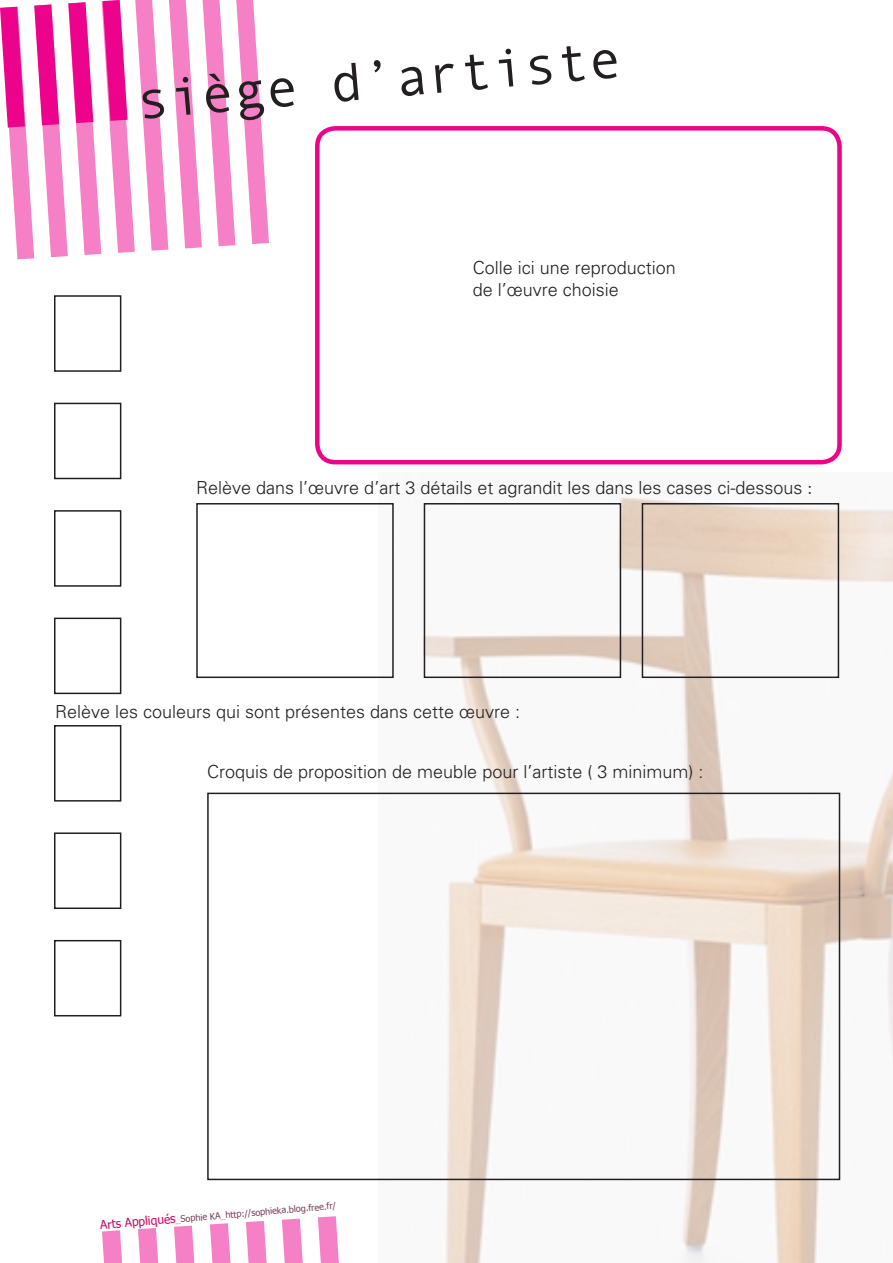
<style>
.page{position:relative;width:893px;height:1263px;background:#fff}
.page>*{position:absolute;margin:0;border:0;box-sizing:border-box;transform-origin:0 0}
.t1{font:54px "Andale Mono";color:#231f20}
.t2{font:300 18px "Univers";color:#231f20}
.t3{font:9px "Tahoma";color:#773e58}
.s1{font-family:"Times";font-weight:400}
.s2{font-size:12px;color:#d10365}
.s3{color:#e27f97}
</style>
<div class="page">
<svg style="left:0;top:0;width:269px;height:260px"></svg>
<svg style="left:102px;top:1216px;width:237px;height:47px"></svg>
<img style="left:379px;top:497px;width:514px;height:766px">
<div style="left:315px;top:126px;width:527px;height:338px;border:4px solid #ed028c;border-radius:18px"></div>
<div style="left:196px;top:503px;width:198px;height:175px;border:2px solid #231f20"></div>
<div style="left:424px;top:503px;width:197px;height:175px;border:2px solid #231f20"></div>
<div style="left:642px;top:503px;width:197px;height:175px;border:2px solid #231f20"></div>
<div style="left:54px;top:940px;width:67px;height:76px;border:2px solid #231f20"></div>
<div style="left:54px;top:832px;width:67px;height:77px;border:2px solid #231f20"></div>
<div style="left:54px;top:725px;width:67px;height:76px;border:2px solid #231f20"></div>
<div style="left:54px;top:618px;width:67px;height:76px;border:2px solid #231f20"></div>
<div style="left:54px;top:510px;width:67px;height:77px;border:2px solid #231f20"></div>
<div style="left:54px;top:403px;width:67px;height:76px;border:2px solid #231f20"></div>
<div style="left:54px;top:295px;width:67px;height:77px;border:2px solid #231f20"></div>
<div style="left:207px;top:793px;width:633px;height:387px;border:2px solid #231f20"></div>
<h1 class="t1" style="left:134px;top:66px;width:487px;rotate:-5deg">siège d’artiste</h1>
<p class="t2" style="left:473px;top:257px;width:205px">Colle ici une reproduction</p>
<p class="t2" style="left:473px;top:278px;width:148px">de l’œuvre choisie</p>
<p class="t2" style="left:196px;top:476px;width:618px">Relève dans l’œuvre d’art 3 détails et agrandit les dans les cases ci-dessous <span class="s1">:</span></p>
<p class="t2" style="left:55px;top:700px;width:467px">Relève les couleurs qui sont présentes dans cette œuvre :</p>
<p class="t2" style="left:207px;top:761px;width:498px">Croquis de proposition de meuble pour l’artiste ( 3 minimum) :</p>
<p class="t3" style="left:100px;top:1220px;width:238px;rotate:-5deg"><span class="s2">Arts Appliqués</span><span class="s3">_</span>Sophie KA<span class="s3">_</span>http://sophieka.blog.free.fr/</p>
</div>
